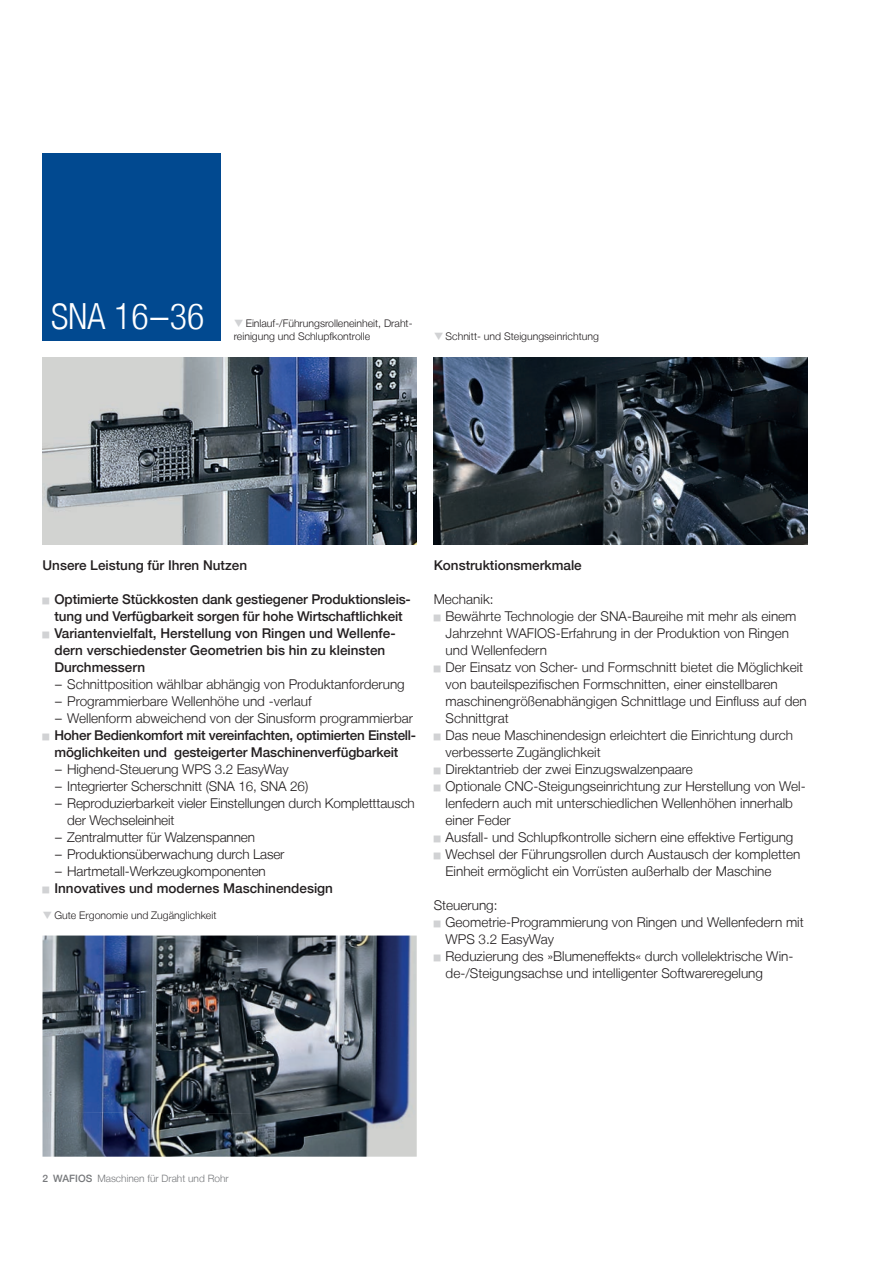
<style>
.page{position:relative;width:893px;height:1263px;background:#fff}
.page>*{position:absolute;margin:0;border:0;box-sizing:border-box;transform-origin:0 0}
.t1{font:300 condensed 36px "Helvetica Neue LT";color:#fff}
.t2{font:300 13.5px/17px "Helvetica Neue LT";color:#231f20}
.t3{font:500 13.5px/17px "Helvetica Neue LT";letter-spacing:-.01em;color:#231f20}
.t4{font:300 10.5px/12.8px "Helvetica Neue LT";color:#231f20}
.t5{font:300 10.2px "Helvetica Neue LT";color:#76787b}
.s1{color:#d1d2d4}
.s2{font-weight:500}
</style>
<div class="page">
<div style="left:43px;top:153px;width:178px;height:187px;background:#014990"></div>
<img style="left:43px;top:357px;width:374px;height:187px">
<img style="left:434px;top:357px;width:374px;height:187px">
<img style="left:43px;top:935px;width:212px;height:177px">
<img style="left:255px;top:935px;width:162px;height:222px">
<img style="left:43px;top:1112px;width:213px;height:45px">
<h1 class="t1" style="left:51px;top:295px;width:155px">SNA 16 – 36</h1>
<p class="t4" style="left:234px;top:317px;width:180px"><span class="s1">❑</span> Einlauf-/Führungsrolleneinheit, Draht&shy;reinigung und Schlupfkontrolle</p>
<p class="t4" style="left:434px;top:330px;width:167px"><span class="s1">❑</span> Schnitt- und Steigungseinrichtung</p>
<p class="t3" style="left:43px;top:556px;width:206px">Unsere Leistung für Ihren Nutzen</p>
<p class="t3" style="left:54px;top:590px;width:358px">Optimierte Stückkosten dank gestiegener Produktionsleis&shy;tung und Verfügbarkeit sorgen für hohe Wirtschaftlichkeit Variantenvielfalt, Herstellung von Ringen und Wellenfe&shy;dern verschiedenster Geometrien bis hin zu kleinsten Durchmessern</p>
<p class="t2" style="left:55px;top:675px;width:351px">– Schnittposition wählbar abhängig von Produktanforderung</p>
<p class="t2" style="left:55px;top:692px;width:258px">– Programmierbare Wellenhöhe und -verlauf</p>
<p class="t2" style="left:55px;top:709px;width:359px">– Wellenform abweichend von der Sinusform programmierbar</p>
<p class="t3" style="left:54px;top:726px;width:363px">Hoher Bedienkomfort mit vereinfachten, optimierten Einstell&shy;möglichkeiten und gesteigerter Maschinenverfügbarkeit</p>
<p class="t2" style="left:55px;top:760px;width:235px">– Highend-Steuerung WPS 3.2 EasyWay</p>
<p class="t2" style="left:55px;top:777px;width:254px">– Integrierter Scherschnitt (SNA 16, SNA 26)</p>
<p class="t2" style="left:67px;top:794px;width:349px;text-indent:-12px">– Reproduzierbarkeit vieler Einstellungen durch Kompletttausch der Wechseleinheit</p>
<p class="t2" style="left:55px;top:828px;width:201px">– Zentralmutter für Walzenspannen</p>
<p class="t2" style="left:55px;top:845px;width:231px">– Produktionsüberwachung durch Laser</p>
<p class="t2" style="left:55px;top:862px;width:212px">– Hartmetall-Werkzeugkomponenten</p>
<p class="t3" style="left:54px;top:880px;width:280px">Innovatives und modernes Maschinendesign</p>
<p class="t4" style="left:43px;top:908px;width:175px"><span class="s1">❑</span> Gute Ergonomie und Zugänglichkeit</p>
<p class="t3" style="left:434px;top:556px;width:150px">Konstruktionsmerkmale</p>
<p class="t2" style="left:446px;top:590px;width:363px;text-indent:-12px">Mechanik:<br>Bewährte Technologie der SNA-Baureihe mit mehr als einem Jahrzehnt WAFIOS-Erfahrung in der Produktion von Ringen und Wellenfedern<br>Der Einsatz von Scher- und Formschnitt bietet die Möglichkeit von bauteilspezifischen Formschnitten, einer einstellbaren maschinengrößenabhängigen Schnittlage und Einfluss auf den Schnittgrat<br>Das neue Maschinendesign erleichtert die Einrichtung durch verbesserte Zugänglichkeit<br>Direktantrieb der zwei Einzugswalzenpaare<br>Optionale CNC-Steigungseinrichtung zur Herstellung von Wel&shy;lenfedern auch mit unterschiedlichen Wellenhöhen innerhalb einer Feder<br>Ausfall- und Schlupfkontrolle sichern eine effektive Fertigung Wechsel der Führungsrollen durch Austausch der kompletten Einheit ermöglicht ein Vorrüsten außerhalb der Maschine</p>
<p class="t2" style="left:446px;top:896px;width:360px;text-indent:-12px">Steuerung:<br>Geometrie-Programmierung von Ringen und Wellenfedern mit WPS 3.2 EasyWay<br>Reduzierung des »Blumeneffekts« durch vollelektrische Win&shy;de-/Steigungsachse und intelligenter Softwareregelung</p>
<p class="t5" style="left:43px;top:1172px;width:188px"><span class="s2">2 WAFIOS</span> Maschinen für Draht und Rohr</p>
</div>
